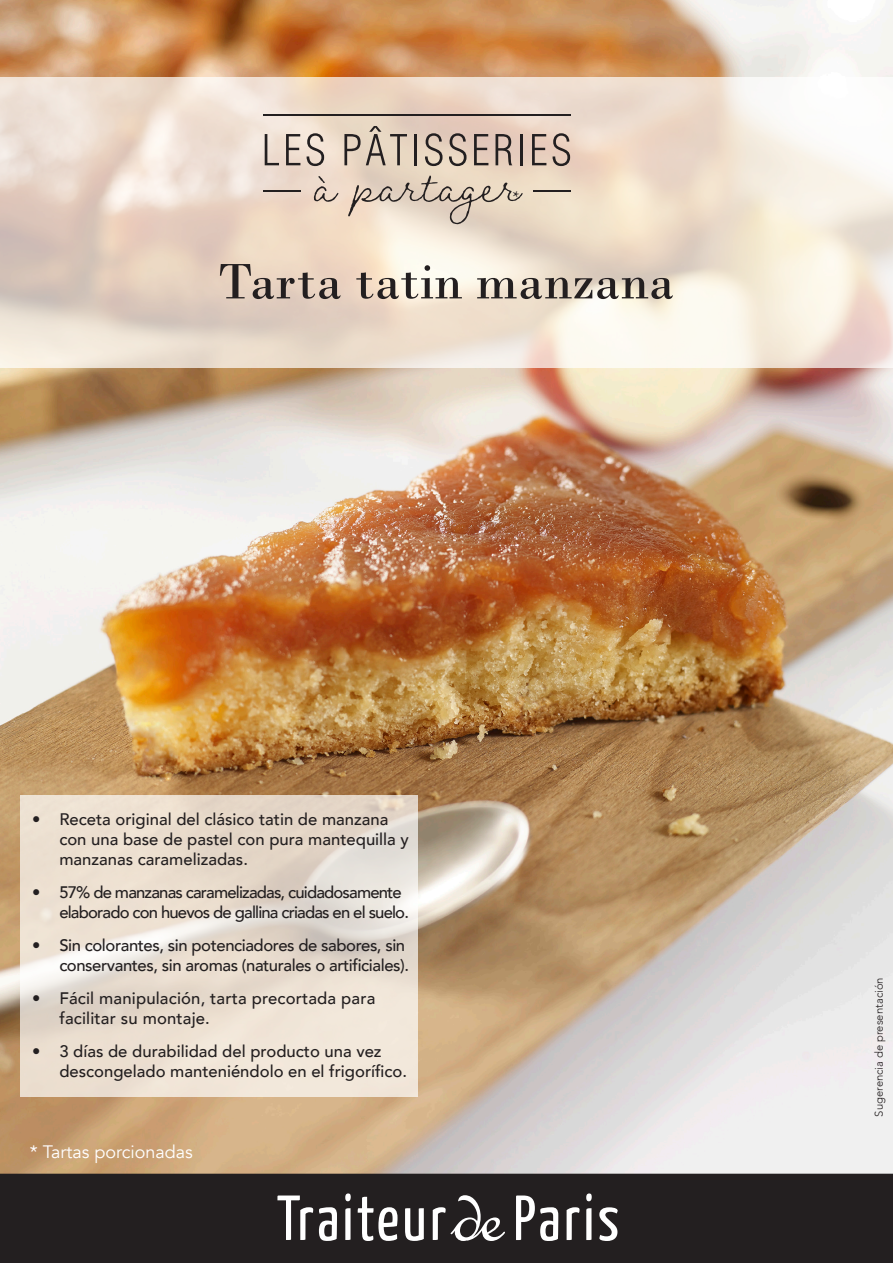
<style>
.page{position:relative;width:893px;height:1263px;background:#fff}
.page>*{position:absolute;margin:0;border:0;box-sizing:border-box;transform-origin:0 0}
.t1{font:52.5px "Bodoni";color:#231f20}
.t2{font:18px "Avenir";color:#fff}
.t3{font:18px "Minion Pro";color:#231f20}
.t4{font:500 16.65px/20px "Avenir";color:#231f20}
.t5{font:500 16.65px/20px "Avenir";letter-spacing:-.025em;color:#231f20;text-align:right}
.t6{font:500 16.65px/20px "Avenir";letter-spacing:-.05em;color:#231f20}
.t7{font:300 11.25px "Avenir";color:#231f20}
</style>
<div class="page">
<img style="left:0;top:0;width:893px;height:1174px">
<div style="left:0;top:1174px;width:893px;height:89px;background:#231f20"></div>
<svg style="left:20px;top:795px;width:398px;height:302px;background:#e9ded2"></svg>
<svg style="left:277px;top:1195px;width:36px;height:45px"></svg>
<svg style="left:319px;top:1207px;width:18px;height:34px"></svg>
<svg style="left:345px;top:1193px;width:6px;height:47px"></svg>
<svg style="left:358px;top:1197px;width:39px;height:44px"></svg>
<svg style="left:405px;top:1208px;width:19px;height:33px"></svg>
<svg style="left:516px;top:1195px;width:42px;height:46px"></svg>
<svg style="left:567px;top:1207px;width:12px;height:33px"></svg>
<svg style="left:586px;top:1193px;width:6px;height:47px"></svg>
<svg style="left:599px;top:1207px;width:19px;height:34px"></svg>
<svg style="left:433px;top:1195px;width:72px;height:46px"></svg>
<svg style="left:0;top:77px;width:893px;height:291px;background:#eee0d2"></svg>
<svg style="left:227px;top:91px;width:379px;height:150px;background:#ecd9c8"></svg>
<svg style="left:314px;top:176px;width:24px;height:26px"></svg>
<svg style="left:348px;top:175px;width:175px;height:49px;background:#d6c6b4"></svg>
<svg style="left:265px;top:134px;width:14px;height:31px"></svg>
<svg style="left:286px;top:134px;width:14px;height:31px"></svg>
<svg style="left:306px;top:133px;width:18px;height:33px"></svg>
<svg style="left:344px;top:126px;width:63px;height:39px;background:#bfb1a1"></svg>
<hr style="left:414px;top:134px;width:3px;height:31px;background:#231f20">
<svg style="left:425px;top:133px;width:18px;height:33px"></svg>
<svg style="left:449px;top:133px;width:18px;height:33px"></svg>
<svg style="left:474px;top:134px;width:14px;height:31px"></svg>
<svg style="left:495px;top:134px;width:17px;height:31px"></svg>
<hr style="left:520px;top:134px;width:3px;height:31px;background:#231f20">
<svg style="left:532px;top:134px;width:14px;height:31px"></svg>
<svg style="left:552px;top:133px;width:18px;height:33px"></svg>
<hr style="left:263px;top:114px;width:307px;height:2px;background:#231f20">
<hr style="left:263px;top:190px;width:38px;height:2px;background:#231f20">
<hr style="left:533px;top:190px;width:37px;height:2px;background:#231f20">
<p class="t3" style="left:512px;top:186px;width:9px">*</p>
<p class="t1" style="left:218px;top:250px;width:457px">Tarta tatin manzana</p>
<p class="t4" style="left:59px;top:808px;width:351px;text-indent:-27px">• Receta original del clásico tatin de manzana con una base de pastel con pura mantequilla y manzanas caramelizadas.</p>
<p class="t6" style="left:59px;top:881px;width:351px;text-indent:-27px">• 57% de manzanas caramelizadas, cuidadosamente elaborado con huevos de gallina criadas en el suelo.</p>
<p class="t5" style="left:32px;top:934px;width:378px">• Sin colorantes, sin potenciadores de sabores, sin conservantes, sin aromas (naturales o artificiales).</p>
<p class="t4" style="left:59px;top:987px;width:317px;text-indent:-27px">• Fácil manipulación, tarta precortada para facilitar su montaje.</p>
<p class="t4" style="left:59px;top:1040px;width:349px;text-indent:-27px">• 3 días de durabilidad del producto una vez descongelado manteniéndolo en el frigorífico.</p>
<p class="t2" style="left:30px;top:1141px;width:164px">* Tartas porcionadas</p>
<p class="t7" style="left:872px;top:1116px;width:141px;rotate:-90deg">Sugerencia de presentación</p>
</div>
